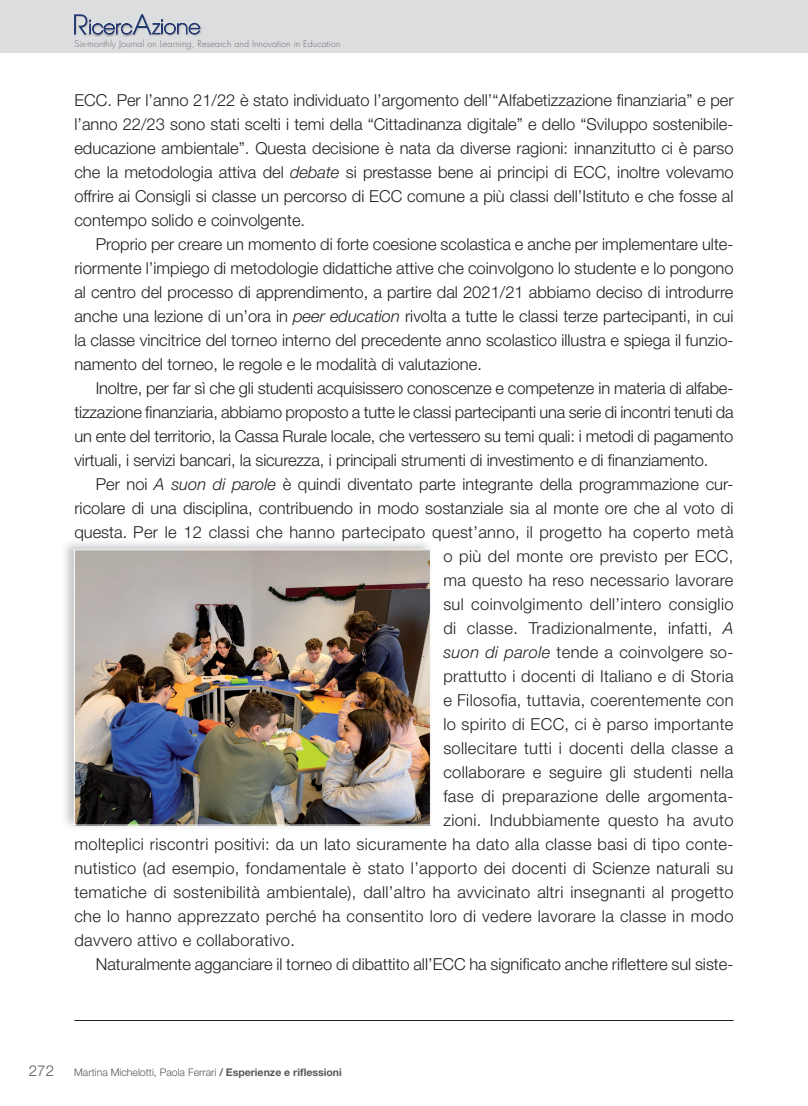
<style>
.page{position:relative;width:808px;height:1106px;background:#fff}
.page>*{position:absolute;margin:0;border:0;box-sizing:border-box;transform-origin:0 0}
.t1{font:300 16.5px/24px "Helvetica Neue LT Std";letter-spacing:.02em;color:#231f20;text-align:justify}
.t2{font:300 16.5px "Helvetica Neue LT Std";color:#231f20}
.t3{font:300 15px "Helvetica Neue LT Std";color:#57585a}
.t4{font:300 10.5px "Helvetica Neue LT Std";color:#57585a}
.t5{font:300 9px "Futura";letter-spacing:.01em;color:#6c6d70}
.s1{font-style:italic}
.s2{font-weight:500}
.s3{font-weight:700}
</style>
<div class="page">
<div style="left:0;top:0;width:808px;height:53px;background:#dcdddf"></div>
<div style="left:72px;top:14px;width:18px;height:23px;background:#231f20;opacity:.3"></div>
<div style="left:87px;top:18px;width:48px;height:19px;background:#231f20;opacity:.5"></div>
<div style="left:131px;top:13px;width:23px;height:24px;background:#231f20;opacity:.3"></div>
<div style="left:150px;top:18px;width:53px;height:19px;background:#231f20;opacity:.3"></div>
<svg style="left:74px;top:14px;width:126px;height:21px"></svg>
<hr style="left:74px;top:1020px;width:659px;height:1px;background:#231f20">
<div style="left:61px;top:538px;width:372px;height:292px;background:#231f20;opacity:.25"></div>
<img style="left:76px;top:551px;width:353px;height:272px">
<div style="left:74px;top:549px;width:357px;height:276px;border:1px solid #fff"></div>
<p class="t5" style="left:74px;top:38px;width:268px">Six-monthly Journal on Learning, Research and Innovation in Education</p>
<p class="t1" style="left:74px;top:87px;width:661px">ECC. Per l’anno 21/22 è stato individuato l’argomento dell’“Alfabetizzazione finanziaria” e per l’anno 22/23 sono stati scelti i temi della “Cittadinanza digitale” e dello “Sviluppo sostenibile&shy;educazione ambientale”. Questa decisione è nata da diverse ragioni: innanzitutto ci è parso che la metodologia attiva del <span class="s1">debate</span> si prestasse bene ai principi di ECC, inoltre volevamo offrire ai Consigli si classe un percorso di ECC comune a più classi dell’Istituto e che fosse al contempo solido e coinvolgente.</p>
<p class="t1" style="left:74px;top:231px;width:661px;text-indent:21px">Proprio per creare un momento di forte coesione scolastica e anche per implementare ulte&shy;riormente l’impiego di metodologie didattiche attive che coinvolgono lo studente e lo pongono al centro del processo di apprendimento, a partire dal 2021/21 abbiamo deciso di introdurre anche una lezione di un’ora in <span class="s1">peer education</span> rivolta a tutte le classi terze partecipanti, in cui la classe vincitrice del torneo interno del precedente anno scolastico illustra e spiega il funzio&shy;namento del torneo, le regole e le modalità di valutazione.</p>
<p class="t1" style="left:74px;top:376px;width:661px;text-indent:21px">Inoltre, per far sì che gli studenti acquisissero conoscenze e competenze in materia di alfabe&shy;tizzazione finanziaria, abbiamo proposto a tutte le classi partecipanti una serie di incontri tenuti da un ente del territorio, la Cassa Rurale locale, che vertessero su temi quali: i metodi di pagamento virtuali, i servizi bancari, la sicurezza, i principali strumenti di investimento e di finanziamento.</p>
<p class="t2" style="left:96px;top:474px;width:639px">Per noi <span class="s1">A suon di parole</span> è quindi diventato parte integrante della programmazione cur-</p>
<p class="t2" style="left:74px;top:498px;width:660px">ricolare di una disciplina, contribuendo in modo sostanziale sia al monte ore che al voto di</p>
<p class="t1" style="left:74px;top:520px;width:661px">questa. Per le 12 classi che hanno partecipato quest’anno, il progetto ha coperto metà</p>
<p class="t1" style="left:443px;top:544px;width:292px">o più del monte ore previsto per ECC,</p>
<p class="t1" style="left:443px;top:568px;width:292px">ma questo ha reso necessario lavorare</p>
<p class="t1" style="left:443px;top:592px;width:292px">sul coinvolgimento dell’intero consiglio</p>
<p class="t1" style="left:443px;top:616px;width:292px">di classe. Tradizionalmente, infatti, <span class="s1">A</span></p>
<p class="t1" style="left:443px;top:640px;width:292px"><span class="s1">suon di parole</span> tende a coinvolgere so-</p>
<p class="t1" style="left:443px;top:664px;width:292px">prattutto i docenti di Italiano e di Storia</p>
<p class="t1" style="left:443px;top:688px;width:292px">e Filosofia, tuttavia, coerentemente con</p>
<p class="t1" style="left:443px;top:712px;width:292px">lo spirito di ECC, ci è parso importante</p>
<p class="t1" style="left:443px;top:736px;width:292px">sollecitare tutti i docenti della classe a</p>
<p class="t1" style="left:443px;top:760px;width:292px">collaborare e seguire gli studenti nella</p>
<p class="t1" style="left:443px;top:784px;width:292px">fase di preparazione delle argomenta-</p>
<p class="t1" style="left:443px;top:808px;width:292px">zioni. Indubbiamente questo ha avuto</p>
<p class="t1" style="left:74px;top:832px;width:661px">molteplici riscontri positivi: da un lato sicuramente ha dato alla classe basi di tipo conte-</p>
<p class="t1" style="left:74px;top:856px;width:660px">nutistico (ad esempio, fondamentale è stato l’apporto dei docenti di Scienze naturali su</p>
<p class="t1" style="left:74px;top:880px;width:661px">tematiche di sostenibilità ambientale), dall’altro ha avvicinato altri insegnanti al progetto</p>
<p class="t1" style="left:74px;top:904px;width:661px">che lo hanno apprezzato perché ha consentito loro di vedere lavorare la classe in modo</p>
<p class="t1" style="left:74px;top:928px;width:222px">davvero attivo e collaborativo.</p>
<p class="t2" style="left:96px;top:954px;width:639px">Naturalmente agganciare il torneo di dibattito all’ECC ha significato anche riflettere sul siste-</p>
<p class="t3" style="left:29px;top:1061px;width:27px">272</p>
<p class="t4" style="left:74px;top:1066px;width:269px">Martina Michelotti, Paola Ferrari <span class="s2">/</span> <span class="s3">Esperienze e riflessioni</span></p>
</div>
